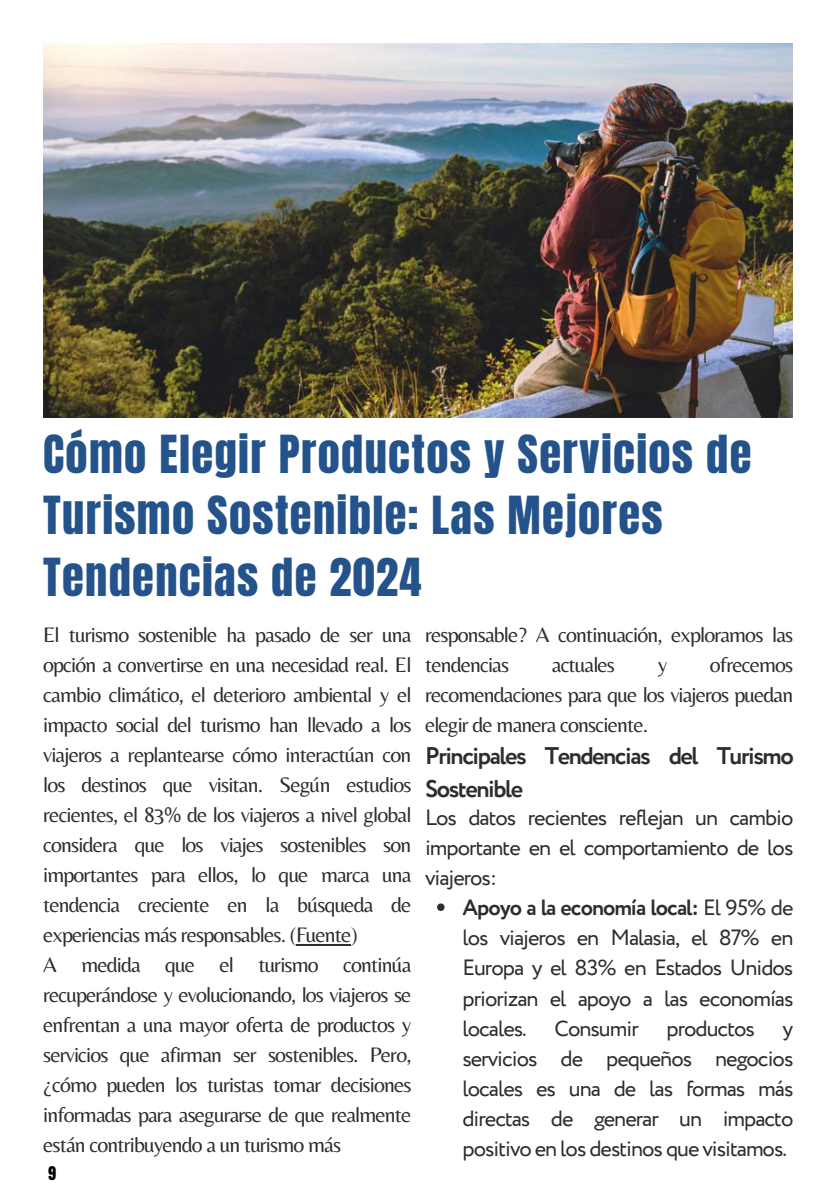
<style>
.page{position:relative;width:836px;height:1196px;background:#fff}
.page>*{position:absolute;margin:0;border:0;box-sizing:border-box;transform-origin:0 0}
.t1{font:44.6px/61.6px "Anton";letter-spacing:.03em;color:#23538a}
.t2{font:700 24px/33px "Circe";letter-spacing:-.06em;color:#2f2c2b}
.t3{font:22px/30px "Circe";letter-spacing:-.045em;color:#2f2c2b;text-align:justify}
.t4{font:21.8px/30px "Belleza";letter-spacing:-.04em;color:#2f2c2b}
.t5{font:16px "Anton";color:#000}
.s1{font-weight:700}
</style>
<div class="page">
<img style="left:43px;top:43px;width:749px;height:375px">
<hr style="left:296px;top:944px;width:54px;height:1px;background:#2f2c2b">
<svg style="left:437px;top:903px;width:7px;height:8px"></svg>
<h1 class="t1" style="left:43px;top:424px;width:709px">Cómo Elegir Productos y Servicios de<br>Turismo Sostenible: Las Mejores<br>Tendencias de 2024</h1>
<p class="t4" style="left:425px;top:619px;width:370px">responsable? A continuación, exploramos las tendencias</p>
<p class="t4" style="left:43px;top:619px;width:370px">El turismo sostenible ha pasado de ser una opción a convertirse en una necesidad real. El cambio climático, el deterioro ambiental y el impacto social del turismo han llevado a los viajeros a replantearse cómo interactúan con los destinos que visitan. Según estudios recientes, el 83% de los viajeros a nivel global considera que los viajes sostenibles son importantes para ellos, lo que marca una tendencia creciente en la búsqueda de experiencias más responsables. (Fuente)<br>A medida que el turismo continúa recuperándose y evolucionando, los viajeros se enfrentan a una mayor oferta de productos y servicios que afirman ser sostenibles. Pero, ¿cómo pueden los turistas tomar decisiones informadas para asegurarse de que realmente están contribuyendo a un turismo más</p>
<p class="t4" style="left:425px;top:649px;width:370px;text-align:justify;text-indent:285px">ofrecemos recomendaciones para que los viajeros puedan elegir de manera consciente.</p>
<p class="t4" style="left:552px;top:649px;width:65px">actuales</p>
<p class="t4" style="left:657px;top:649px;width:11px">y</p>
<p class="t2" style="left:425px;top:740px;width:370px">Principales Tendencias del Turismo<br>Sostenible</p>
<p class="t3" style="left:425px;top:804px;width:370px">Los datos recientes reflejan un cambio importante en el comportamiento de los viajeros:</p>
<p class="t3" style="left:462px;top:894px;width:332px"><span class="s1">Apoyo a la economía local:</span> El 95% de los viajeros en Malasia, el 87% en Europa y el 83% en Estados Unidos priorizan el apoyo a las economías locales.</p>
<p class="t3" style="left:554px;top:1014px;width:86px">Consumir</p>
<p class="t3" style="left:666px;top:1014px;width:90px">productos</p>
<p class="t3" style="left:462px;top:1014px;width:332px;text-indent:320px">y servicios de pequeños negocios locales es una de las formas más directas de generar un impacto positivo en los destinos que visitamos.</p>
<p class="t5" style="left:48px;top:1162px;width:10px">9</p>
</div>
